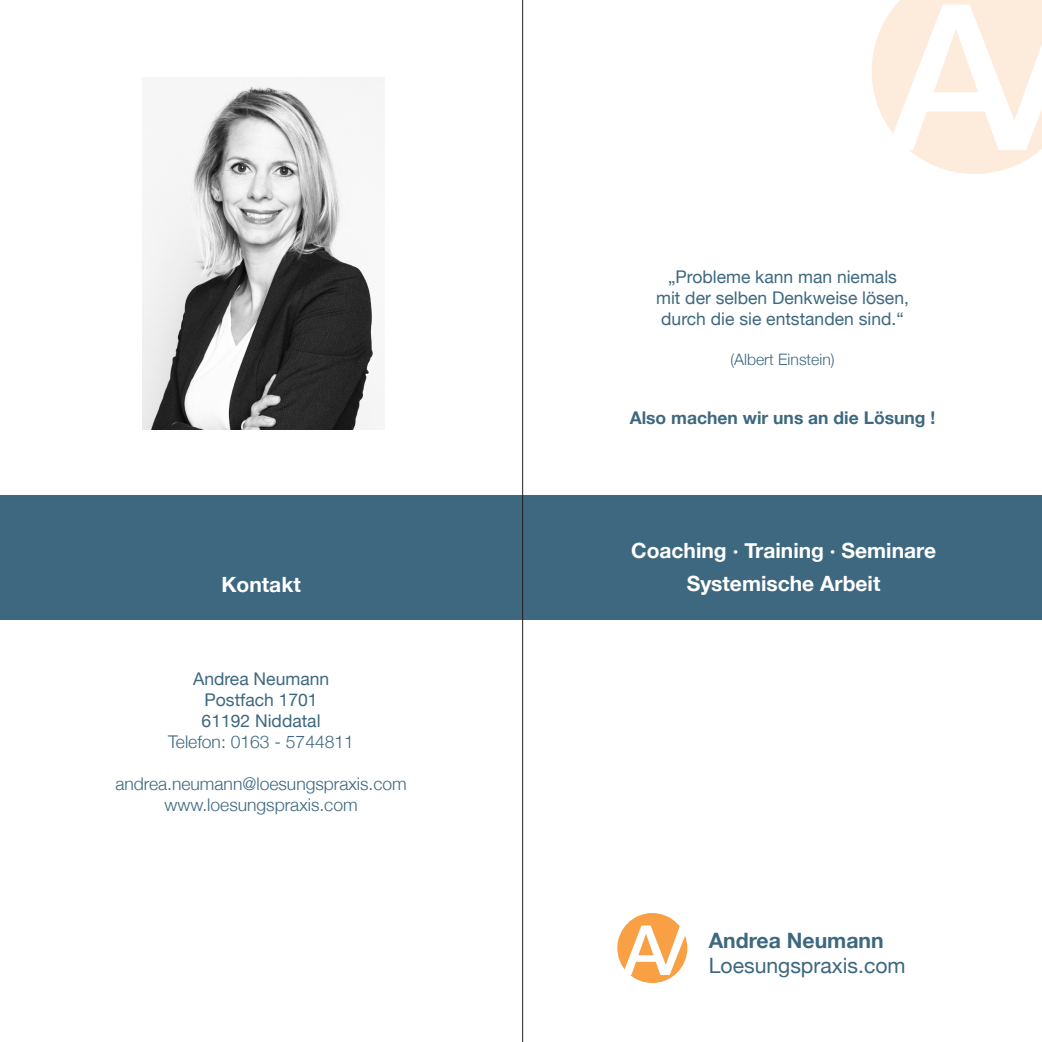
<style>
.page{position:relative;width:1042px;height:1042px;background:#fff}
.page>*{position:absolute;margin:0;border:0;box-sizing:border-box;transform-origin:0 0}
.t1{font:500 203.7px "Helvetica Neue";color:#fff}
.t2{font:500 69.12px "Helvetica Neue";color:#fff}
.t3{font:21.18px "Helvetica Neue";color:#3d687f}
.t4{font:700 21.18px "Helvetica Neue";color:#3d687f}
.t5{font:700 21px "Helvetica Neue";color:#fff}
.t6{font:17.5px "Helvetica Neue";color:#3d687f}
.t7{font:300 17.5px "Helvetica Neue";color:#3d687f}
.t8{font:700 17.5px "Helvetica Neue";color:#3d687f}
.t9{font:300 15.75px "Helvetica Neue";color:#3d687f}
</style>
<div class="page">
<div style="left:0;top:495px;width:1042px;height:125px;background:#3d687f"></div>
<div style="left:617px;top:913px;width:70px;height:70px;background:#f99f44;border-radius:50%"></div>
<svg style="left:661px;top:925px;width:27px;height:50px"></svg>
<hr style="left:522px;top:0;width:1px;height:1042px;background:#231f20">
<img style="left:143px;top:77px;width:242px;height:352px">
<svg style="left:871px;top:0;width:171px;height:174px"></svg>
<p class="t1" style="left:888px;top:-45px;width:137px">A</p>
<p class="t6" style="left:668px;top:266px;width:230px">„Probleme kann man niemals</p>
<p class="t6" style="left:656px;top:287px;width:254px">mit der selben Denkweise lösen,</p>
<p class="t6" style="left:661px;top:308px;width:244px">durch die sie entstanden sind.“</p>
<p class="t9" style="left:730px;top:350px;width:106px">(Albert Einstein)</p>
<p class="t8" style="left:630px;top:406px;width:307px">Also machen wir uns an die Lösung !</p>
<p class="t5" style="left:631px;top:537px;width:306px">Coaching · Training · Seminare</p>
<p class="t5" style="left:221px;top:571px;width:81px">Kontakt</p>
<p class="t5" style="left:687px;top:570px;width:195px">Systemische Arbeit</p>
<p class="t6" style="left:193px;top:668px;width:138px">Andrea Neumann</p>
<p class="t6" style="left:204px;top:689px;width:115px">Postfach 1701</p>
<p class="t6" style="left:202px;top:710px;width:120px">61192 Niddatal</p>
<p class="t7" style="left:168px;top:731px;width:187px">Telefon: 0163 - 5744811</p>
<p class="t7" style="left:115px;top:773px;width:293px">andrea.neumann@loesungspraxis.com</p>
<p class="t7" style="left:164px;top:794px;width:195px">www.loesungspraxis.com</p>
<p class="t2" style="left:623px;top:909px;width:48px">A</p>
<p class="t4" style="left:709px;top:927px;width:176px">Andrea Neumann</p>
<p class="t3" style="left:709px;top:953px;width:198px">Loesungspraxis.com</p>
</div>
